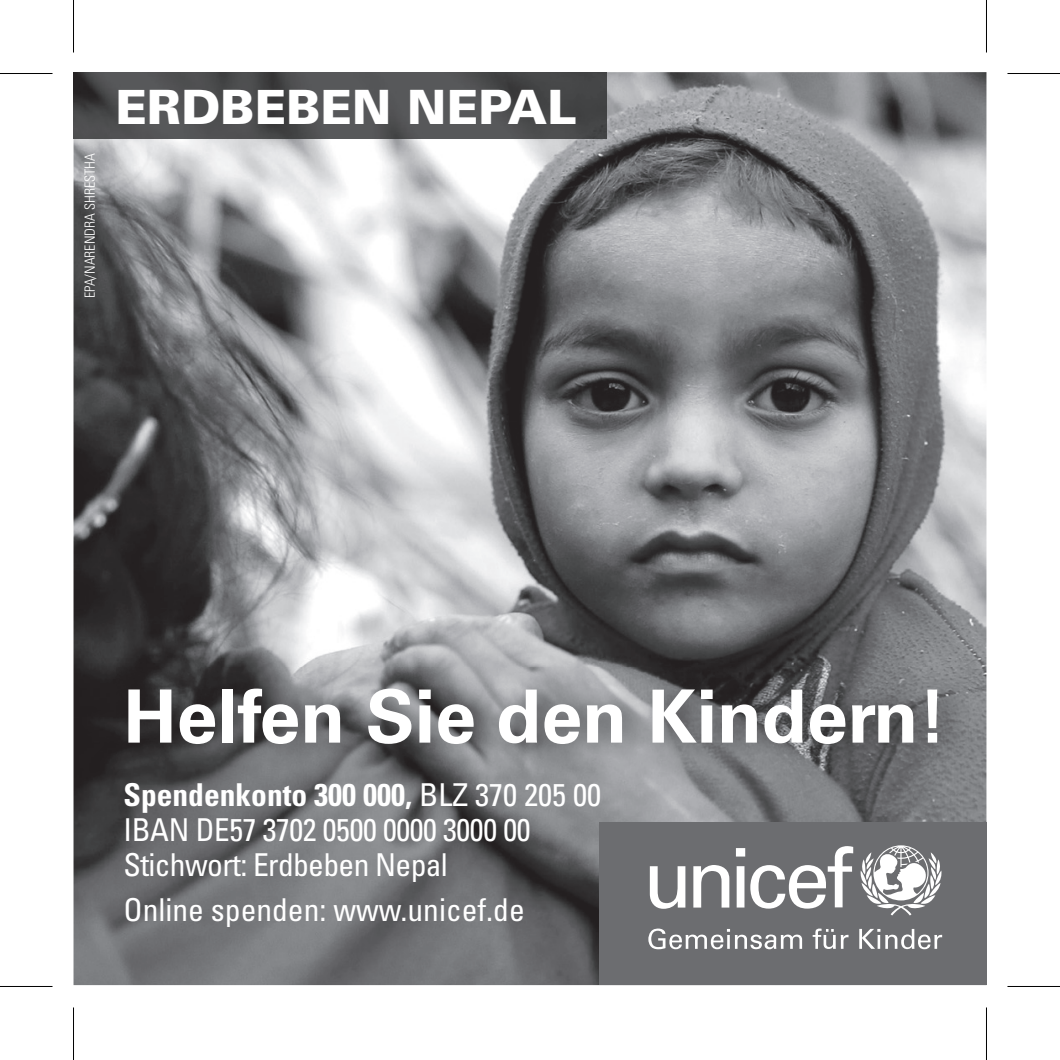
<style>
.page{position:relative;width:1060px;height:1060px;background:#fff}
.page>*{position:absolute;margin:0;border:0;box-sizing:border-box;transform-origin:0 0}
.t1{font:700 73.5px "Univers LT Std";color:#fff}
.t2{font:900 47.25px "Univers LT Std";color:#fff}
.t3{font:condensed 31.5px/35px "Univers LT Std";letter-spacing:-.01em;color:#fff}
.t4{font:300 condensed 14px "Univers LT Std";color:#fff}
.s1{font-weight:700}
</style>
<div class="page">
<img style="left:74px;top:72px;width:912px;height:913px">
<div style="left:599px;top:822px;width:387px;height:163px;background:#6c6d70"></div>
<svg style="left:860px;top:845px;width:81px;height:70px"></svg>
<div style="left:736px;top:866px;width:8px;height:41px;background:#fff"></div>
<div style="left:736px;top:848px;width:9px;height:8px;background:#fff"></div>
<svg style="left:650px;top:866px;width:35px;height:43px"></svg>
<svg style="left:693px;top:865px;width:36px;height:42px"></svg>
<svg style="left:750px;top:846px;width:103px;height:62px"></svg>
<svg style="left:648px;top:928px;width:154px;height:21px"></svg>
<svg style="left:812px;top:928px;width:36px;height:21px"></svg>
<svg style="left:859px;top:929px;width:83px;height:20px"></svg>
<img style="left:74px;top:72px;width:533px;height:66px">
<img style="left:117px;top:668px;width:852px;height:97px">
<hr style="left:0;top:73px;width:52px;height:1px;background:#000">
<hr style="left:1007px;top:73px;width:53px;height:1px;background:#000">
<hr style="left:0;top:986px;width:52px;height:1px;background:#000">
<hr style="left:1007px;top:986px;width:53px;height:1px;background:#000">
<hr style="left:73px;top:0;width:1px;height:52px;background:#000">
<hr style="left:73px;top:1007px;width:1px;height:53px;background:#000">
<hr style="left:986px;top:0;width:1px;height:52px;background:#000">
<hr style="left:986px;top:1007px;width:1px;height:53px;background:#000">
<p class="t4" style="left:81px;top:298px;width:146px;rotate:-90deg">EPA/NARENDRA SHRESTHA</p>
<h2 class="t2" style="left:115px;top:78px;width:462px">ERDBEBEN NEPAL</h2>
<h1 class="t1" style="left:123px;top:674px;width:825px">Helfen Sie den Kindern!</h1>
<p class="t3" style="left:123px;top:776px;width:479px"><span class="s1">Spendenkonto 300 000,</span> BLZ 370 205 00<br>IBAN DE57 3702 0500 0000 3000 00<br>Stichwort: Erdbeben Nepal</p>
<p class="t3" style="left:123px;top:891px;width:403px">Online spenden: www.unicef.de</p>
</div>
